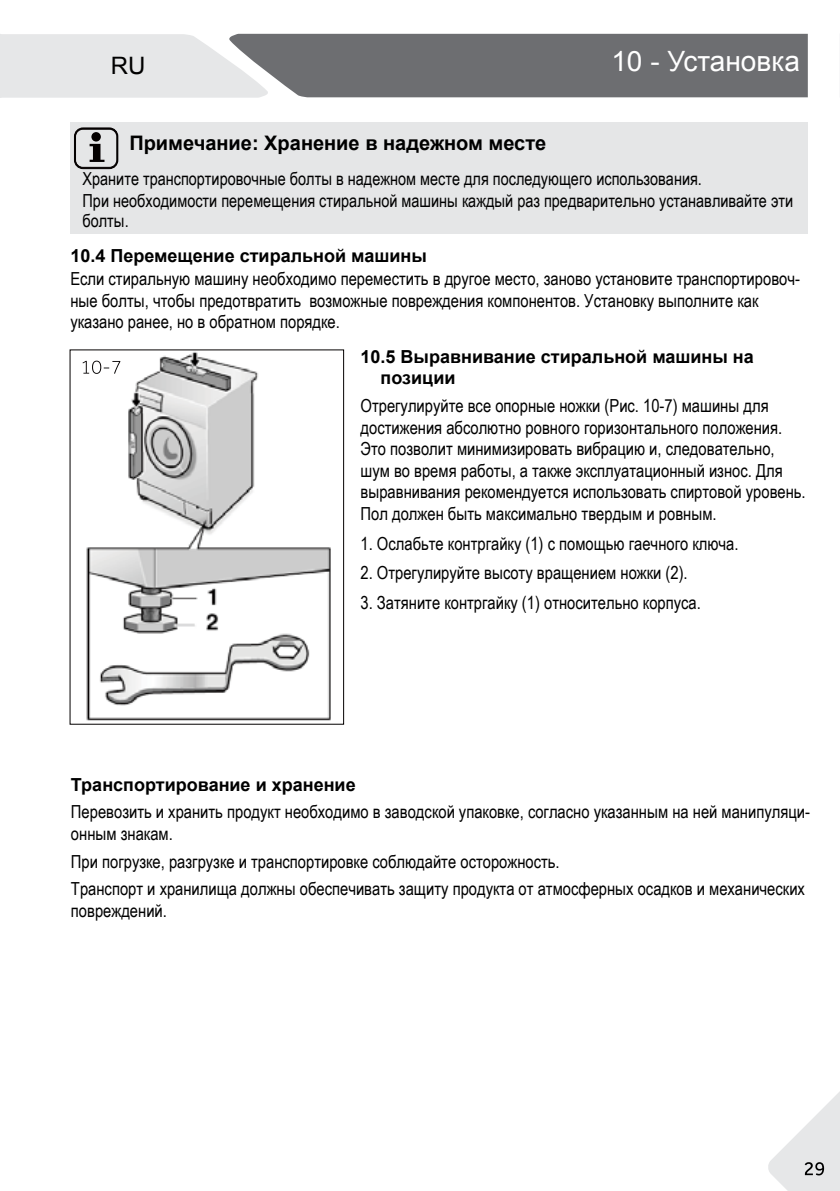
<style>
.page{position:relative;width:840px;height:1191px;background:#fff}
.page>*{position:absolute;margin:0;border:0;box-sizing:border-box;transform-origin:0 0}
.t1{font:28px "Arial";color:#fff}
.t2{font:24px "Arial";color:#000}
.t3{font:700 20px "Arial";color:#000}
.t4{font:18px/21.6px "Arial Narrow";color:#000}
.t5{font:700 18px/21.6px "Arial";color:#000}
</style>
<div class="page">
<svg style="left:0;top:34px;width:807px;height:64px;background:#c3c4c6"></svg>
<div style="left:349px;top:35px;width:448px;height:61px;background:#6d6e71"></div>
<svg style="left:768px;top:1092px;width:71px;height:99px"></svg>
<div style="left:70px;top:122px;width:737px;height:112px;background:#e5e6e7"></div>
<svg style="left:74px;top:128px;width:44px;height:41px"></svg>
<div style="left:91px;top:132px;width:10px;height:9px;background:#040000;border-radius:50%"></div>
<img style="left:70px;top:351px;width:273px;height:374px">
<svg style="left:82px;top:361px;width:38px;height:13px"></svg>
<h2 class="t2" style="left:111px;top:49px;width:36px">RU</h2>
<h1 class="t1" style="left:611px;top:42px;width:190px">10 - Установка</h1>
<p class="t3" style="left:129px;top:129px;width:418px">Примечание: Хранение в надежном месте</p>
<p class="t4" style="left:82px;top:167px;width:711px">Храните транспортировочные болты в надежном месте для последующего использования.<br>При необходимости перемещения стиральной машины каждый раз предварительно устанавливайте эти</p>
<p class="t4" style="left:82px;top:209px;width:48px">болты.</p>
<p class="t5" style="left:70px;top:245px;width:357px">10.4 Перемещение стиральной машины</p>
<p class="t4" style="left:70px;top:267px;width:730px">Если стиральную машину необходимо переместить в другое место, заново установите транспортировоч&shy;ные болты, чтобы предотвратить возможные повреждения компонентов. Установку выполните как указано ранее, но в обратном порядке.</p>
<p class="t5" style="left:380px;top:346px;width:374px;text-indent:-20px">10.5 Выравнивание стиральной машины на позиции</p>
<p class="t4" style="left:360px;top:394px;width:446px">Отрегулируйте все опорные ножки (Рис. 10-7) машины для достижения абсолютно ровного горизонтального положения.<br>Это позволит минимизировать вибрацию и, следовательно, шум во время работы, а также эксплуатационный износ. Для выравнивания рекомендуется использовать спиртовой уровень.<br>Пол должен быть максимально твердым и ровным.</p>
<p class="t4" style="left:360px;top:532px;width:379px">1. Ослабьте контргайку (1) с помощью гаечного ключа.</p>
<p class="t4" style="left:360px;top:561px;width:328px">2. Отрегулируйте высоту вращением ножки (2).</p>
<p class="t4" style="left:360px;top:591px;width:342px">3. Затяните контргайку (1) относительно корпуса.</p>
<p class="t5" style="left:71px;top:773px;width:286px">Транспортирование и хранение</p>
<p class="t4" style="left:71px;top:800px;width:740px">Перевозить и хранить продукт необходимо в заводской упаковке, согласно указанным на ней манипуляци&shy;онным знакам.</p>
<p class="t4" style="left:71px;top:846px;width:735px;line-height:27.6px">При погрузке, разгрузке и транспортировке соблюдайте осторожность.<br>Транспорт и хранилища должны обеспечивать защиту продукта от атмосферных осадков и механических</p>
<p class="t4" style="left:71px;top:899px;width:97px">повреждений.</p>
</div>
